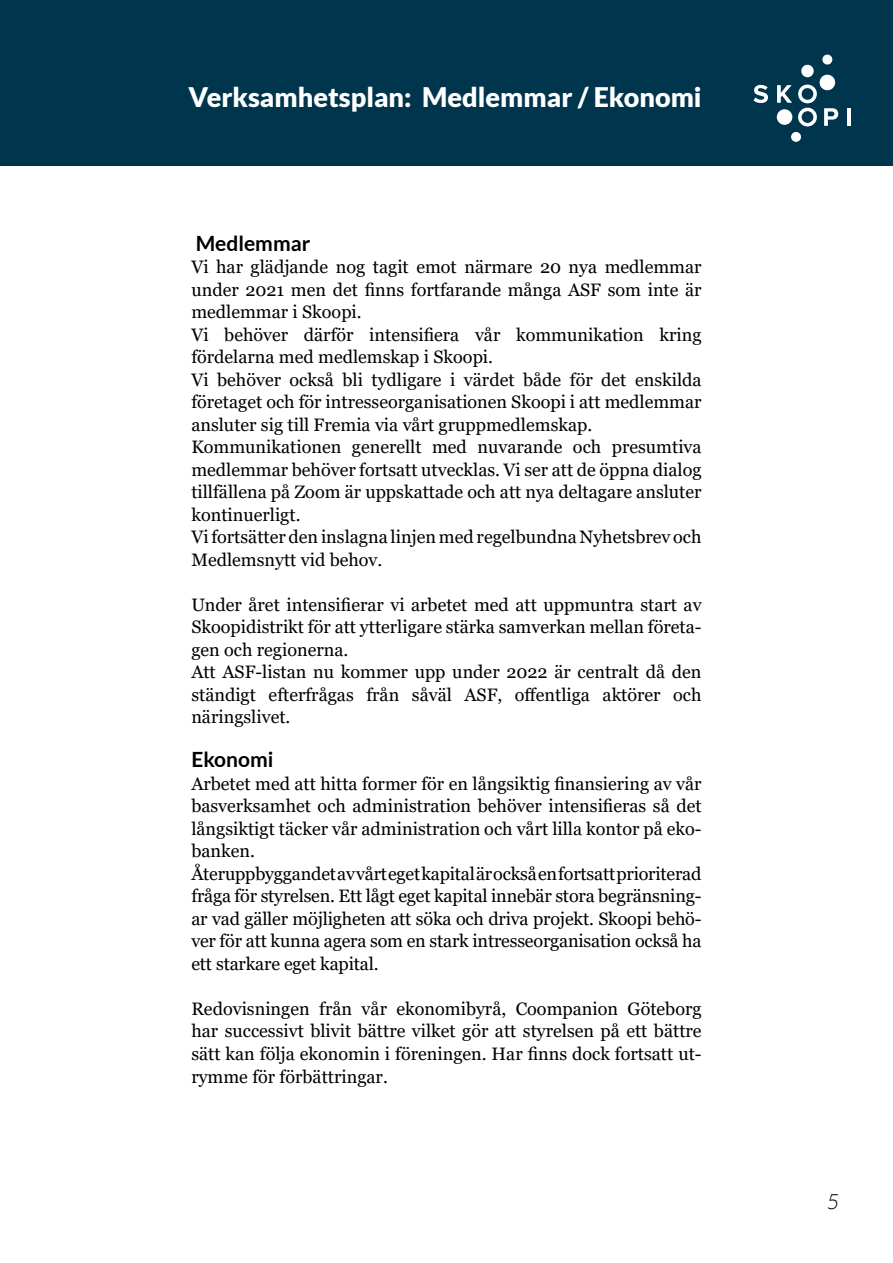
<style>
.page{position:relative;width:893px;height:1263px;background:#fff}
.page>*{position:absolute;margin:0;border:0;box-sizing:border-box;transform-origin:0 0}
.t1{font:900 27px "Lato";color:#fff}
.t2{font:700 21px "Lato";color:#000}
.t3{font:italic 300 21px "Lato";color:#000}
.t4{font:18px/22.5px "Georgia";color:#000}
</style>
<div class="page">
<div style="left:0;top:0;width:893px;height:166px;background:#00354e"></div>
<svg style="left:753px;top:85px;width:15px;height:18px"></svg>
<div style="left:791px;top:132px;width:10px;height:10px;background:#fff;border-radius:50%"></div>
<hr style="left:847px;top:108px;width:3px;height:18px;background:#fff">
<svg style="left:777px;top:55px;width:61px;height:71px"></svg>
<h1 class="t1" style="left:189px;top:81px;width:515px">Verksamhetsplan: Medlemmar / Ekonomi</h1>
<p class="t2" style="left:196px;top:231px;width:116px">Medlemmar</p>
<p class="t4" style="left:191px;top:256px;width:512px">Vi har glädjande nog tagit emot närmare 20 nya medlemmar under 2021 men det finns fortfarande många ASF som inte är medlemmar i Skoopi.<br>Vi behöver därför intensifiera vår kommunikation kring fördelarna med medlemskap i Skoopi.<br>Vi behöver också bli tydligare i värdet både för det enskilda företaget och för intresseorganisationen Skoopi i att medlemmar ansluter sig till Fremia via vårt gruppmedlemskap.<br>Kommunikationen generellt med nuvarande och presumtiva medlemmar behöver fortsatt utvecklas. Vi ser att de öppna dialog tillfällena på Zoom är uppskattade och att nya deltagare ansluter kontinuerligt.<br>Vi fortsätter den inslagna linjen med regelbundna Nyhetsbrev och Medlemsnytt vid behov.</p>
<p class="t4" style="left:191px;top:594px;width:512px">Under året intensifierar vi arbetet med att uppmuntra start av Skoopidistrikt för att ytterligare stärka samverkan mellan företa&shy;gen och regionerna.<br>Att ASF-listan nu kommer upp under 2022 är centralt då den ständigt efterfrågas från såväl ASF, offentliga aktörer och näringslivet.</p>
<p class="t2" style="left:191px;top:748px;width:84px">Ekonomi</p>
<p class="t4" style="left:191px;top:773px;width:512px">Arbetet med att hitta former för en långsiktig finansiering av vår basverksamhet och administration behöver intensifieras så det långsiktigt täcker vår administration och vårt lilla kontor på eko&shy;banken.<br>Återuppbyggandet av vårt eget kapital är också en fortsatt prioriterad fråga för styrelsen. Ett lågt eget kapital innebär stora begränsning&shy;ar vad gäller möjligheten att söka och driva projekt. Skoopi behö&shy;ver för att kunna agera som en stark intresseorganisation också ha ett starkare eget kapital.</p>
<p class="t4" style="left:191px;top:998px;width:512px;text-align:justify">Redovisningen från vår ekonomibyrå, Coompanion Göteborg har successivt blivit bättre vilket gör att styrelsen på ett bättre sätt kan följa ekonomin i föreningen. Har finns dock fortsatt ut&shy;rymme för förbättringar.</p>
<p class="t3" style="left:827px;top:1190px;width:14px">5</p>
</div>
